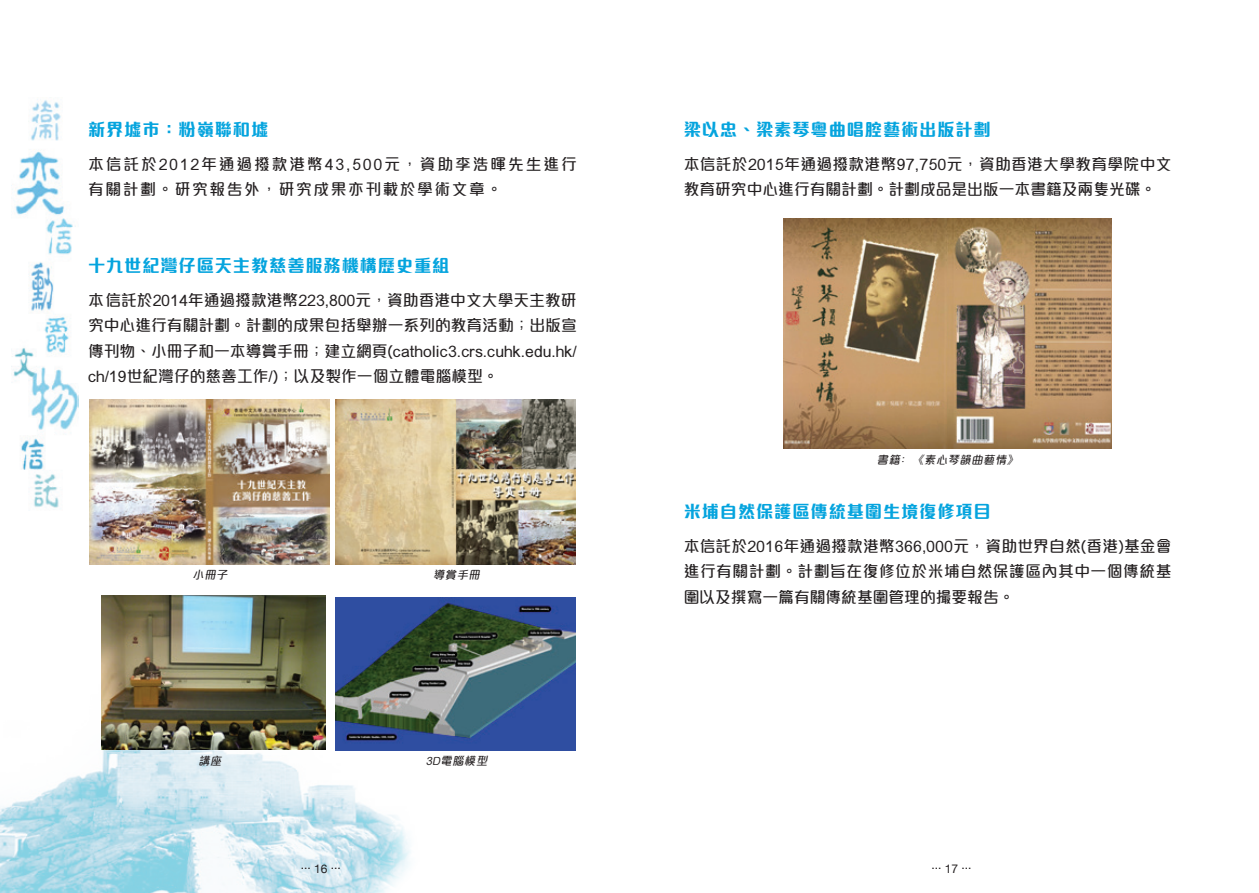
<style>
.page{position:relative;width:1259px;height:893px;background:#fff}
.page>*{position:absolute;margin:0;border:0;box-sizing:border-box;transform-origin:0 0}
.t1{font:800 17.25px "M Elle HK";letter-spacing:.05em;color:#05a4de}
.t2{font:500 15.75px/25.5px "M Elle HK";letter-spacing:.02em;color:#231f20;text-align:justify}
.t3{font:500 15.75px/25.5px "M Elle HK";letter-spacing:.12em;color:#231f20}
.t4{font:12px "Helvetica Neue";color:#231f20}
.t5{font:italic 500 11.25px "M Elle HK";color:#231f20}
</style>
<div class="page">
<img style="left:12px;top:99px;width:67px;height:409px">
<img style="left:0;top:634px;width:433px;height:259px">
<img style="left:783px;top:219px;width:329px;height:230px">
<img style="left:336px;top:400px;width:240px;height:164px">
<img style="left:90px;top:400px;width:240px;height:164px">
<img style="left:102px;top:596px;width:224px;height:153px">
<img style="left:336px;top:597px;width:239px;height:153px">
<p class="t1" style="left:88px;top:117px;width:182px">新界墟市：粉嶺聯和墟</p>
<p class="t3" style="left:88px;top:150px;width:490px">本信託於2012年通過撥款港幣43,500元，資助李浩暉先生進行有關計劃。研究報告外，研究成果亦刊載於學術文章。</p>
<p class="t1" style="left:88px;top:253px;width:363px">十九世紀灣仔區天主教慈善服務機構歷史重組</p>
<p class="t2" style="left:88px;top:286px;width:490px">本信託於2014年通過撥款港幣223,800元，資助香港中文大學天主教研究中心進行有關計劃。計劃的成果包括舉辦一系列的教育活動；出版宣傳刊物、小冊子和一本導賞手冊；建立網頁(catholic3.crs.cuhk.edu.hk/ ch/19世紀灣仔的慈善工作/)；以及製作一個立體電腦模型。</p>
<p class="t5" style="left:192px;top:567px;width:39px">小冊子</p>
<p class="t5" style="left:198px;top:753px;width:27px">講座</p>
<p class="t4" style="left:301px;top:856px;width:42px">... 16 ...</p>
<p class="t5" style="left:433px;top:567px;width:51px">導賞手冊</p>
<p class="t5" style="left:426px;top:753px;width:66px">3D電腦模型</p>
<p class="t1" style="left:684px;top:117px;width:309px">梁以忠、梁素琴粵曲唱腔藝術出版計劃</p>
<p class="t2" style="left:684px;top:150px;width:489px">本信託於2015年通過撥款港幣97,750元，資助香港大學教育學院中文教育研究中心進行有關計劃。計劃成品是出版一本書籍及兩隻光碟。</p>
<p class="t5" style="left:877px;top:452px;width:145px">書籍﹕《素心琴韻曲藝情》</p>
<p class="t1" style="left:684px;top:498px;width:309px">米埔自然保護區傳統基圍生境復修項目</p>
<p class="t2" style="left:684px;top:532px;width:489px">本信託於2016年通過撥款港幣366,000元，資助世界自然(香港)基金會進行有關計劃。計劃旨在復修位於米埔自然保護區內其中一個傳統基圍以及撰寫一篇有關傳統基圍管理的撮要報告。</p>
<p class="t4" style="left:931px;top:856px;width:42px">... 17 ...</p>
</div>
